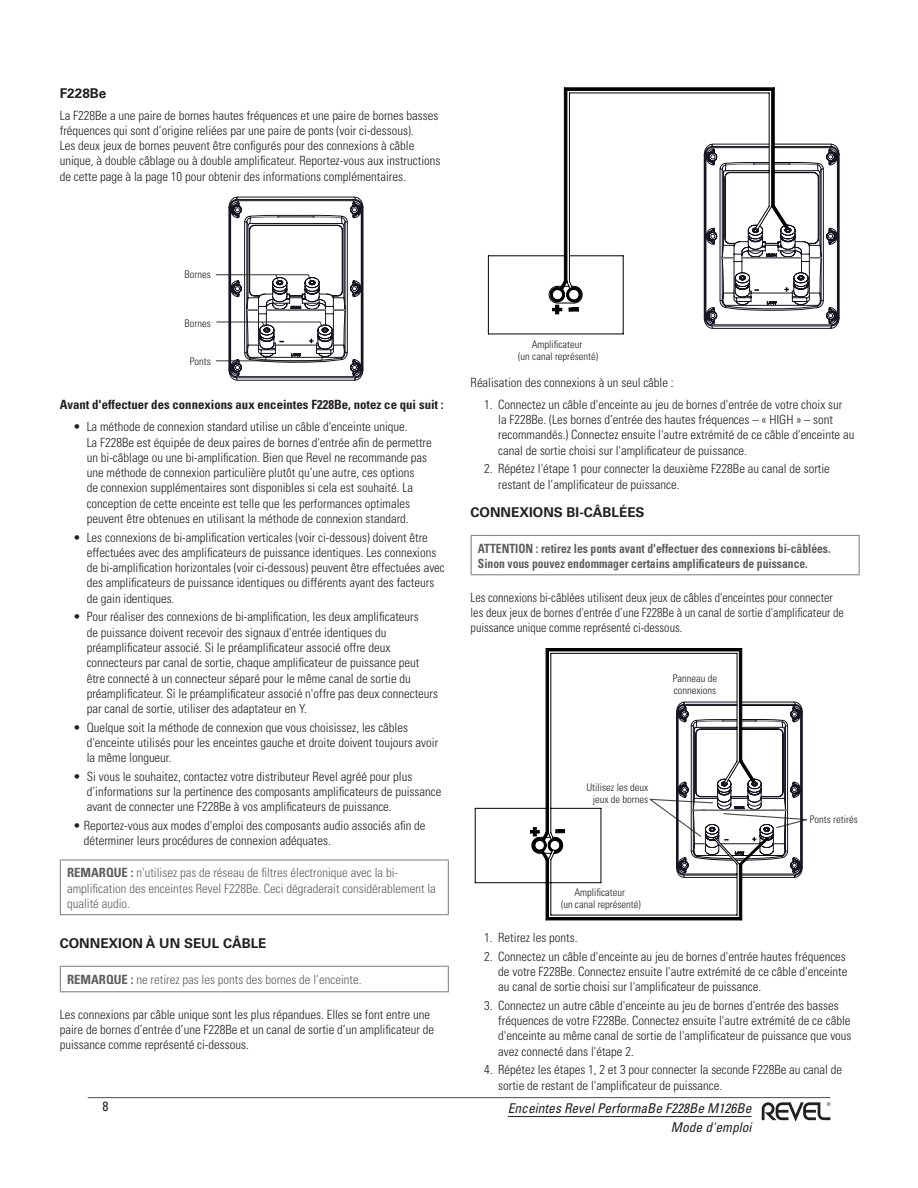
<style>
.page{position:relative;width:918px;height:1188px;background:#fff}
.page>*{position:absolute;margin:0;border:0;box-sizing:border-box;transform-origin:0 0}
.t1{font:italic condensed 13.5px/19.5px "Univers LT Std";color:#231f20;text-align:right}
.subhead{font:700 13.5px "Univers LT Std";color:#231f20}
.t2{font:condensed 13.5px "Univers LT Std";color:#231f20}
.body{font:300 condensed 12.75px/15.3px "Univers LT Std";color:#231f20}
.subhead-2{font:300 condensed 12.75px/15.3px "Univers LT Std";color:#5f5e5d}
.body-2{font:300 condensed 12.75px/15.3px "Univers LT Std";color:#231f20;scale:.95 1}
.subhead-3{font:700 condensed 12.75px/15.3px "Univers LT Std";color:#5f5e5d;scale:.91 1}
.body-3{font:700 condensed 12.75px "Univers LT Std";color:#231f20}
.t3{font:300 condensed 10.5px/12px "Univers LT Std";color:#231f20;text-align:center}
.s1{font-weight:700}
</style>
<div class="page">
<svg style="left:215px;top:197px;width:148px;height:184px"></svg>
<hr style="left:60px;top:859px;width:389px;height:2px;background:#808285">
<hr style="left:60px;top:861px;width:1px;height:53px;background:#808285">
<hr style="left:448px;top:861px;width:1px;height:53px;background:#808285">
<hr style="left:60px;top:914px;width:389px;height:1px;background:#808285">
<hr style="left:60px;top:966px;width:389px;height:1px;background:#808285">
<svg style="left:60px;top:967px;width:1px;height:24px"></svg>
<svg style="left:448px;top:967px;width:1px;height:24px"></svg>
<hr style="left:60px;top:991px;width:389px;height:1px;background:#808285">
<svg style="left:488px;top:143px;width:344px;height:191px"></svg>
<svg style="left:553px;top:88px;width:236px;height:226px"></svg>
<svg style="left:704px;top:144px;width:135px;height:185px"></svg>
<hr style="left:471px;top:535px;width:389px;height:1px;background:#808285">
<hr style="left:471px;top:536px;width:1px;height:38px;background:#808285">
<hr style="left:859px;top:536px;width:1px;height:38px;background:#808285">
<hr style="left:471px;top:574px;width:389px;height:1px;background:#808285">
<svg style="left:475px;top:648px;width:321px;height:236px"></svg>
<svg style="left:530px;top:649px;width:240px;height:271px"></svg>
<svg style="left:532px;top:702px;width:275px;height:176px"></svg>
<hr style="left:88px;top:1097px;width:742px;height:1px;background:#231f20">
<hr style="left:508px;top:1116px;width:243px;height:1px;background:#231f20">
<svg style="left:762px;top:1102px;width:68px;height:20px"></svg>
<p class="subhead" style="left:60px;top:85px;width:48px">F228BE</p>
<p class="body" style="left:60px;top:107px;width:382px">La F228Be a une paire de bornes hautes fréquences et une paire de bornes basses fréquences qui sont d’origine reliées par une paire de ponts (voir ci-dessous).<br>Les deux jeux de bornes peuvent être configurés pour des connexions à câble unique, à double câblage ou à double amplificateur. Reportez-vous aux instructions de cette page à la page 10 pour obtenir des informations complémentaires.</p>
<p class="t3" style="left:185px;top:269px;width:28px">Bornes</p>
<p class="t3" style="left:185px;top:318px;width:28px">Bornes</p>
<p class="t3" style="left:190px;top:355px;width:22px">Ponts</p>
<p class="body-3" style="left:60px;top:397px;width:385px">Avant d'effectuer des connexions aux enceintes F228Be, notez ce qui suit :</p>
<p class="body" style="left:87px;top:419px;width:347px;text-indent:-13px">• La méthode de connexion standard utilise un câble d'enceinte unique.<br>La F228Be est équipée de deux paires de bornes d'entrée afin de permettre un bi-câblage ou une bi-amplification. Bien que Revel ne recommande pas une méthode de connexion particulière plutôt qu’une autre, ces options<br>de connexion supplémentaires sont disponibles si cela est souhaité. La conception de cette enceinte est telle que les performances optimales peuvent être obtenues en utilisant la méthode de connexion standard.</p>
<p class="body" style="left:87px;top:529px;width:360px;text-indent:-13px">• Les connexions de bi-amplification verticales (voir ci-dessous) doivent être effectuées avec des amplificateurs de puissance identiques. Les connexions de bi-amplification horizontales (voir ci-dessous) peuvent être effectuées avec des amplificateurs de puissance identiques ou différents ayant des facteurs de gain identiques.</p>
<p class="body" style="left:87px;top:609px;width:353px;text-indent:-13px">• Pour réaliser des connexions de bi-amplification, les deux amplificateurs<br>de puissance doivent recevoir des signaux d'entrée identiques du préamplificateur associé. Si le préamplificateur associé offre deux connecteurs par canal de sortie, chaque amplificateur de puissance peut être connecté à un connecteur séparé pour le même canal de sortie du préamplificateur. Si le préamplificateur associé n'offre pas deux connecteurs par canal de sortie, utiliser des adaptateur en Y.</p>
<p class="body" style="left:87px;top:720px;width:353px;text-indent:-13px">• Quelque soit la méthode de connexion que vous choisissez, les câbles d'enceinte utilisés pour les enceintes gauche et droite doivent toujours avoir la même longueur.</p>
<p class="body" style="left:87px;top:769px;width:356px;text-indent:-13px">• Si vous le souhaitez, contactez votre distributeur Revel agréé pour plus d’informations sur la pertinence des composants amplificateurs de puissance avant de connecter une F228Be à vos amplificateurs de puissance.</p>
<p class="body" style="left:84px;top:818px;width:343px;text-indent:-11px">• Reportez-vous aux modes d'emploi des composants audio associés afin de déterminer leurs procédures de connexion adéquates.</p>
<p class="subhead-2" style="left:67px;top:865px;width:370px"><span class="s1">REMARQUE :</span> n'utilisez pas de réseau de filtres électronique avec la bi&shy;amplification des enceintes Revel F228Be. Ceci dégraderait considérablement la qualité audio.</p>
<p class="subhead" style="left:60px;top:935px;width:208px">CONNEXION À UN SEUL CÂBLE</p>
<p class="subhead-2" style="left:67px;top:971px;width:296px"><span class="s1">REMARQUE :</span> ne retirez pas les ponts des bornes de l’enceinte.</p>
<p class="body" style="left:60px;top:1006px;width:376px">Les connexions par câble unique sont les plus répandues. Elles se font entre une paire de bornes d’entrée d’une F228Be et un canal de sortie d’un amplificateur de puissance comme représenté ci-dessous.</p>
<p class="t3" style="left:518px;top:338px;width:81px">Amplificateur<br>(un canal représenté)</p>
<p class="body" style="left:471px;top:375px;width:205px">Réalisation des connexions à un seul câble :</p>
<p class="body" style="left:498px;top:397px;width:358px;text-indent:-14px">1. Connectez un câble d'enceinte au jeu de bornes d'entrée de votre choix sur<br>la F228Be. (Les bornes d’entrée des hautes fréquences – « HIGH » – sont recommandés.) Connectez ensuite l'autre extrémité de ce câble d'enceinte au canal de sortie choisi sur l'amplificateur de puissance.</p>
<p class="body" style="left:498px;top:461px;width:333px;text-indent:-14px">2. Répétez l'étape 1 pour connecter la deuxième F228Be au canal de sortie restant de l’amplificateur de puissance.</p>
<p class="subhead" style="left:471px;top:504px;width:20px">CONNE</p>
<p class="subhead" style="left:519px;top:504px;width:19px">XIONS</p>
<p class="subhead" style="left:567px;top:504px;width:54px">BI-CÂBLÉES</p>
<p class="subhead-3" style="left:478px;top:541px;width:389px">ATTENTION : retirez les ponts avant d'effectuer des connexions bi-câblées.<br>Sinon vous pouvez endommager certains amplificateurs de puissance.</p>
<p class="body-2" style="left:471px;top:589px;width:394px">Les connexions bi-câblées utilisent deux jeux de câbles d'enceintes pour connecter les deux jeux de bornes d'entrée d’une F228Be à un canal de sortie d'amplificateur de puissance unique comme représenté ci-dessous.</p>
<p class="t3" style="left:673px;top:673px;width:46px;text-align:left">Panneau de connexions</p>
<p class="t3" style="left:586px;top:781px;width:63px;text-align:right">Utilisez les deux jeux de bornes</p>
<p class="t3" style="left:561px;top:886px;width:81px">Amplificateur<br>(un canal représenté)</p>
<p class="t3" style="left:810px;top:813px;width:49px">Ponts retirés</p>
<p class="body" style="left:484px;top:930px;width:95px">1. Retirez les ponts.</p>
<p class="body" style="left:498px;top:948px;width:351px;text-align:justify;text-indent:-14px">2. Connectez un câble d'enceinte au jeu de bornes d'entrée hautes fréquences de votre F228Be. Connectez ensuite l'autre extrémité de ce câble d'enceinte au canal de sortie choisi sur l'amplificateur de puissance.</p>
<p class="body" style="left:498px;top:998px;width:355px;text-indent:-14px">3. Connectez un autre câble d'enceinte au jeu de bornes d'entrée des basses fréquences de votre F228Be. Connectez ensuite l'autre extrémité de ce câble d'enceinte au même canal de sortie de l'amplificateur de puissance que vous avez connecté dans l'étape 2.</p>
<p class="body" style="left:498px;top:1062px;width:346px;text-indent:-14px">4. Répétez les étapes 1, 2 et 3 pour connecter la seconde F228Be au canal de sortie de restant de l'amplificateur de puissance.</p>
<p class="t2" style="left:103px;top:1098px;width:7px">8</p>
<p class="t1" style="left:508px;top:1098px;width:245px">Enceintes Revel PerformaBe F228Be M126Be<br>Mode d'emploi</p>
</div>
